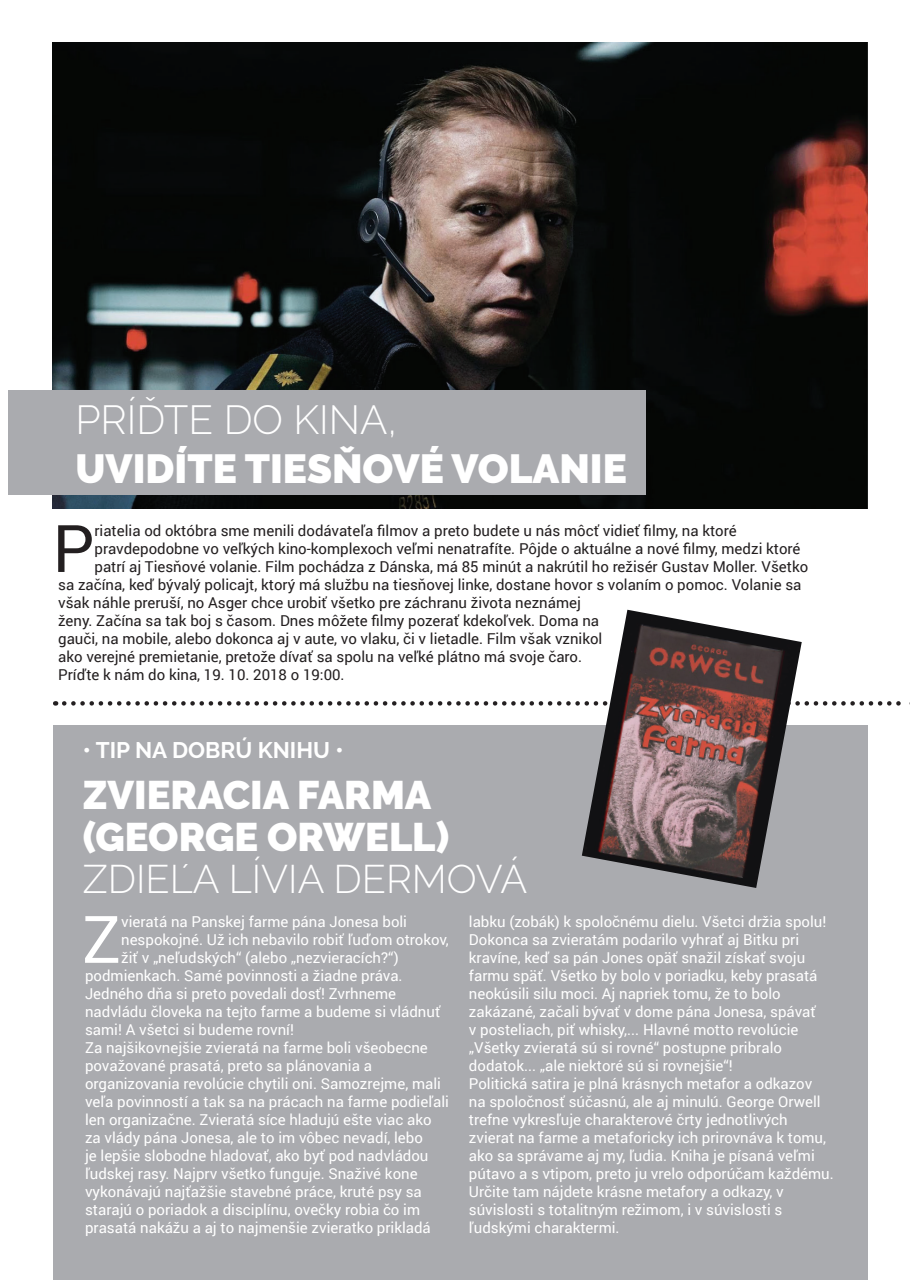
<style>
.page{position:relative;width:910px;height:1280px;background:#fff}
.page>*{position:absolute;margin:0;border:0;box-sizing:border-box;transform-origin:0 0}
.t1{font:65.7px "Roboto";color:#fff}
.t2{font:65.7px "Roboto";color:#231f20}
.t3{font:900 40.5px "Raleway";color:#fff}
.t4{font:300 40.5px "Raleway";color:#fff}
.t5{font:900 39.75px/41.8px "Raleway";color:#fff}
.t6{font:300 39.75px "Raleway";color:#fff}
.t7{font:700 22.5px "Raleway";color:#fff}
.t8{font:15px/18px "Roboto";color:#fff}
.t9{font:15px "Roboto";color:#231f20}
</style>
<div class="page">
<img style="left:53px;top:43px;width:814px;height:466px">
<svg style="left:64px;top:701px;width:846px;height:5px"></svg>
<div style="left:53px;top:725px;width:814px;height:555px;background:#aaabaf"></div>
<div style="left:9px;top:390px;width:637px;height:105px;background:#aaabaf"></div>
<img style="left:582px;top:610px;width:220px;height:278px">
<h2 class="t4" style="left:75px;top:396px;width:323px">PRÍĎTE DO KINA,</h2>
<h2 class="t3" style="left:75px;top:445px;width:553px">UVIDÍTE TIESŇOVÉ VOLANIE</h2>
<h1 class="t2" style="left:52px;top:502px;width:44px">P</h1>
<p class="t9" style="left:94px;top:520px;width:644px">riatelia od októbra sme menili dodávateľa filmov a preto budete u nás môcť vidieť filmy, na ktoré</p>
<p class="t9" style="left:94px;top:538px;width:707px">pravdepodobne vo veľkých kino-komplexoch veľmi nenatrafíte. Pôjde o aktuálne a nové filmy, medzi ktoré</p>
<p class="t9" style="left:94px;top:556px;width:715px">patrí aj Tiesňové volanie. Film pochádza z Dánska, má 85 minút a nakrútil ho režisér Gustav Moller. Všetko</p>
<p class="t9" style="left:58px;top:574px;width:745px">sa začína, keď bývalý policajt, ktorý má službu na tiesňovej linke, dostane hovor s volaním o pomoc. Volanie sa</p>
<p class="t9" style="left:58px;top:592px;width:524px">však náhle preruší, no Asger chce urobiť všetko pre záchranu života neznámej</p>
<p class="t9" style="left:58px;top:610px;width:542px">ženy. Začína sa tak boj s časom. Dnes môžete filmy pozerať kdekoľvek. Doma na</p>
<p class="t9" style="left:58px;top:628px;width:546px">gauči, na mobile, alebo dokonca aj v aute, vo vlaku, či v lietadle. Film však vznikol</p>
<p class="t9" style="left:58px;top:646px;width:525px">ako verejné premietanie, pretože dívať sa spolu na veľké plátno má svoje čaro.</p>
<p class="t9" style="left:58px;top:664px;width:288px">Príďte k nám do kina, 19. 10. 2018 o 19:00.</p>
<h3 class="t7" style="left:83px;top:737px;width:262px">• TIP NA DOBRÚ KNIHU •</h3>
<h3 class="t5" style="left:83px;top:774px;width:368px">ZVIERACIA FARMA (GEORGE ORWELL)</h3>
<h3 class="t6" style="left:83px;top:855px;width:446px">ZDIEĽA LÍVIA DERMOVÁ</h3>
<h1 class="t1" style="left:82px;top:893px;width:41px">Z</h1>
<p class="t8" style="left:121px;top:912px;width:287px">vieratá na Panskej farme pána Jonesa boli</p>
<p class="t8" style="left:469px;top:912px;width:366px">labku (zobák) k spoločnému dielu. Všetci držia spolu!<br>Dokonca sa zvieratám podarilo vyhrať aj Bitku pri kravíne, keď sa pán Jones opäť snažil získať svoju farmu späť. Všetko by bolo v poriadku, keby prasatá neokúsili silu moci. Aj napriek tomu, že to bolo zakázané, začali bývať v dome pána Jonesa, spávať<br>v posteliach, piť whisky,... Hlavné motto revolúcie „Všetky zvieratá sú si rovné“ postupne pribralo dodatok... „ale niektoré sú si rovnejšie“!<br>Politická satira je plná krásnych metafor a odkazov<br>na spoločnosť súčasnú, ale aj minulú. George Orwell trefne vykresľuje charakterové črty jednotlivých zvierat na farme a metaforicky ich prirovnáva k tomu, ako sa správame aj my, ľudia. Kniha je písaná veľmi pútavo a s vtipom, preto ju vrelo odporúčam každému.<br>Určite tam nájdete krásne metafory a odkazy, v súvislosti s totalitným režimom, i v súvislosti s ľudskými charaktermi.</p>
<p class="t8" style="left:121px;top:930px;width:329px">nespokojné. Už ich nebavilo robiť ľuďom otrokov,</p>
<p class="t8" style="left:121px;top:948px;width:279px">žiť v „neľudských“ (alebo „nezvieracích?“)</p>
<p class="t8" style="left:85px;top:966px;width:319px">podmienkach. Samé povinnosti a žiadne práva.</p>
<p class="t8" style="left:85px;top:984px;width:313px">Jedného dňa si preto povedali dosť! Zvrhneme</p>
<p class="t8" style="left:85px;top:1002px;width:357px">nadvládu človeka na tejto farme a budeme si vládnuť</p>
<p class="t8" style="left:85px;top:1020px;width:210px">sami! A všetci si budeme rovní!</p>
<p class="t8" style="left:85px;top:1038px;width:344px">Za najšikovnejšie zvieratá na farme boli všeobecne</p>
<p class="t8" style="left:85px;top:1056px;width:288px">považované prasatá, preto sa plánovania a</p>
<p class="t8" style="left:85px;top:1074px;width:357px">organizovania revolúcie chytili oni. Samozrejme, mali</p>
<p class="t8" style="left:85px;top:1092px;width:365px">veľa povinností a tak sa na prácach na farme podieľali</p>
<p class="t8" style="left:85px;top:1110px;width:348px">len organizačne. Zvieratá síce hladujú ešte viac ako</p>
<p class="t8" style="left:85px;top:1128px;width:339px">za vlády pána Jonesa, ale to im vôbec nevadí, lebo</p>
<p class="t8" style="left:85px;top:1146px;width:345px">je lepšie slobodne hladovať, ako byť pod nadvládou</p>
<p class="t8" style="left:85px;top:1164px;width:334px">ľudskej rasy. Najprv všetko funguje. Snaživé kone</p>
<p class="t8" style="left:85px;top:1182px;width:338px">vykonávajú najťažšie stavebné práce, kruté psy sa</p>
<p class="t8" style="left:85px;top:1200px;width:337px">starajú o poriadok a disciplínu, ovečky robia čo im</p>
<p class="t8" style="left:85px;top:1218px;width:347px">prasatá nakážu a aj to najmenšie zvieratko prikladá</p>
</div>
